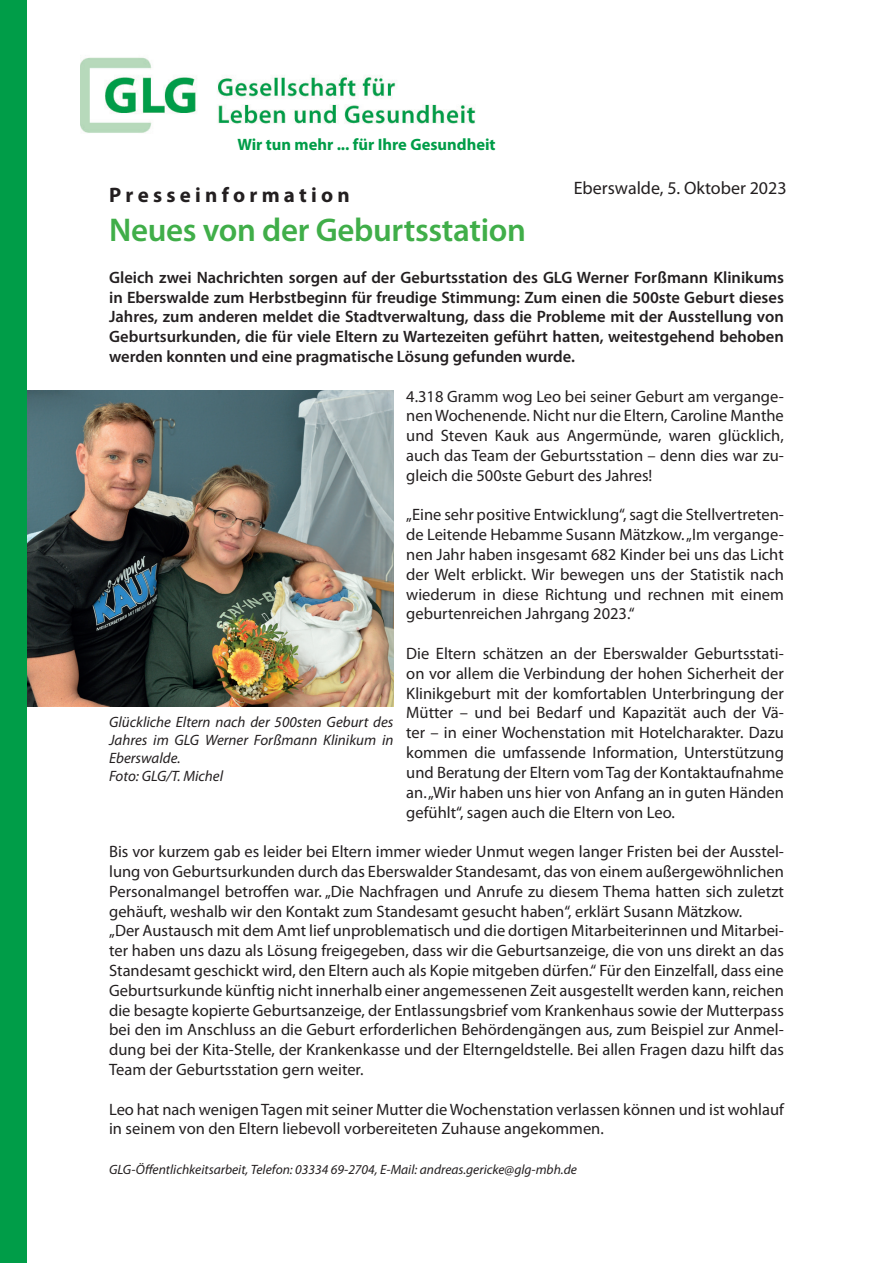
<style>
.page{position:relative;width:893px;height:1263px;background:#fff}
.page>*{position:absolute;margin:0;border:0;box-sizing:border-box;transform-origin:0 0}
.t1{font:600 33px "Myriad Pro";letter-spacing:-.01em;color:#40ae49}
.t2{font:700 21px "Myriad Pro";color:#231f20}
.t3{font:18px "Myriad Pro";color:#231f20}
.t4{font:16.5px/19.8px "Myriad Pro";color:#231f20;text-align:justify}
.t5{font:600 16.5px/19.8px "Myriad Pro";color:#231f20;text-align:justify}
.t6{font:700 16.5px "Myriad Pro";color:#009d48}
.t7{font:italic 15px/18px "Myriad Pro";color:#231f20}
.t8{font:italic 13.5px "Myriad Pro";color:#231f20}
</style>
<div class="page">
<img style="left:81px;top:57px;width:395px;height:76px">
<img style="left:27px;top:390px;width:366px;height:316px">
<div style="left:0;top:0;width:27px;height:1263px;background:#009d48"></div>
<p class="t6" style="left:237px;top:134px;width:260px">Wir tun mehr ... für Ihre Gesundheit</p>
<p class="t2" style="left:109px;top:181px;width:242px">P r e s s e i n f o r m a t i o n</p>
<h1 class="t1" style="left:109px;top:209px;width:418px">Neues von der Geburtsstation</h1>
<p class="t5" style="left:109px;top:267px;width:676px">Gleich zwei Nachrichten sorgen auf der Geburtsstation des GLG Werner Forßmann Klinikums in Eberswalde zum Herbstbeginn für freudige Stimmung: Zum einen die 500ste Geburt dieses Jahres, zum anderen meldet die Stadtverwaltung, dass die Probleme mit der Ausstellung von Geburtsurkunden, die für viele Eltern zu Wartezeiten geführt hatten, weitestgehend behoben werden konnten und eine pragmatische Lösung gefunden wurde.</p>
<p class="t4" style="left:406px;top:386px;width:379px">4.318 Gramm wog Leo bei seiner Geburt am vergange&shy;nen Wochenende. Nicht nur die Eltern, Caroline Manthe und Steven Kauk aus Angermünde, waren glücklich, auch das Team der Geburtsstation – denn dies war zu&shy;gleich die 500ste Geburt des Jahres!</p>
<p class="t4" style="left:406px;top:505px;width:379px">„Eine sehr positive Entwicklung“, sagt die Stellvertreten&shy;de Leitende Hebamme Susann Mätzkow. „Im vergange&shy;nen Jahr haben insgesamt 682 Kinder bei uns das Licht der Welt erblickt. Wir bewegen uns der Statistik nach wiederum in diese Richtung und rechnen mit einem geburtenreichen Jahrgang 2023.“</p>
<p class="t4" style="left:406px;top:643px;width:379px">Die Eltern schätzen an der Eberswalder Geburtsstati&shy;on vor allem die Verbindung der hohen Sicherheit der Klinikgeburt mit der komfortablen Unterbringung der Mütter – und bei Bedarf und Kapazität auch der Vä&shy;ter – in einer Wochenstation mit Hotelcharakter. Dazu kommen die umfassende Information, Unterstützung und Beratung der Eltern vom Tag der Kontaktaufnahme an. „Wir haben uns hier von Anfang an in guten Händen gefühlt“, sagen auch die Eltern von Leo.</p>
<p class="t4" style="left:109px;top:841px;width:676px;text-align:left">Bis vor kurzem gab es leider bei Eltern immer wieder Unmut wegen langer Fristen bei der Ausstel&shy;lung von Geburtsurkunden durch das Eberswalder Standesamt, das von einem außergewöhnlichen Personalmangel betroffen war. „Die Nachfragen und Anrufe zu diesem Thema hatten sich zuletzt gehäuft, weshalb wir den Kontakt zum Standesamt gesucht haben“, erklärt Susann Mätzkow.<br>„Der Austausch mit dem Amt lief unproblematisch und die dortigen Mitarbeiterinnen und Mitarbei&shy;ter haben uns dazu als Lösung freigegeben, dass wir die Geburtsanzeige, die von uns direkt an das Standesamt geschickt wird, den Eltern auch als Kopie mitgeben dürfen.“ Für den Einzelfall, dass eine Geburtsurkunde künftig nicht innerhalb einer angemessenen Zeit ausgestellt werden kann, reichen die besagte kopierte Geburtsanzeige, der Entlassungsbrief vom Krankenhaus sowie der Mutterpass bei den im Anschluss an die Geburt erforderlichen Behördengängen aus, zum Beispiel zur Anmel&shy;dung bei der Kita-Stelle, der Krankenkasse und der Elterngeldstelle. Bei allen Fragen dazu hilft das Team der Geburtsstation gern weiter.</p>
<p class="t4" style="left:109px;top:1099px;width:676px">Leo hat nach wenigen Tagen mit seiner Mutter die Wochenstation verlassen können und ist wohlauf in seinem von den Eltern liebevoll vorbereiteten Zuhause angekommen.</p>
<p class="t8" style="left:109px;top:1161px;width:469px">GLG-Öffentlichkeitsarbeit, Telefon: 03334 69-2704, E-Mail: andreas.gericke@glg-mbh.de</p>
<p class="t3" style="left:574px;top:177px;width:214px">Eberswalde, 5. Oktober 2023</p>
<p class="t7" style="left:109px;top:713px;width:286px">Glückliche Eltern nach der 500sten Geburt des<br>Jahres im GLG Werner Forßmann Klinikum in<br>Eberswalde.<br>Foto: GLG/T. Michel</p>
</div>
